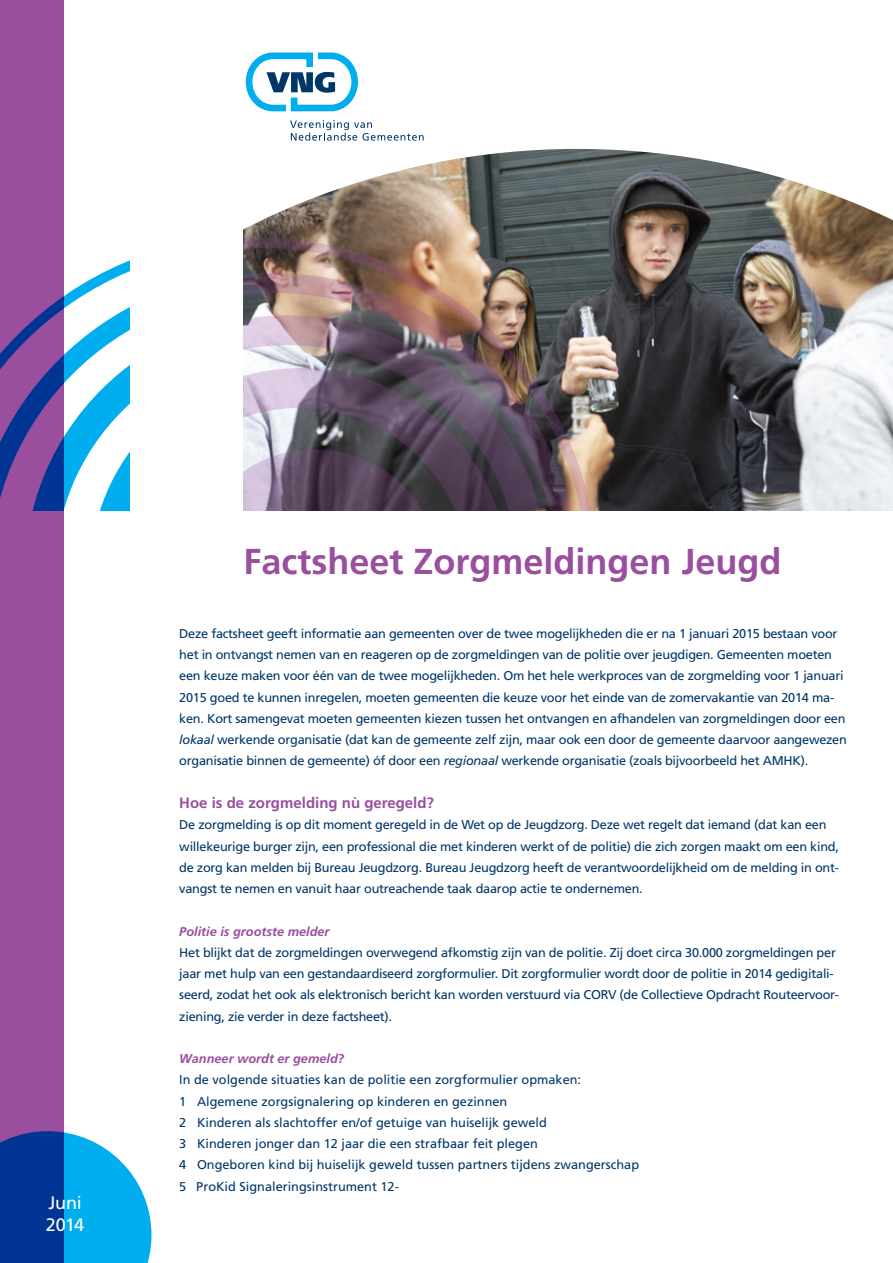
<style>
.page{position:relative;width:893px;height:1263px;background:#fff}
.page>*{position:absolute;margin:0;border:0;box-sizing:border-box;transform-origin:0 0}
._001_Hoofdstukkop{font:700 36px "Frutiger LT Std";color:#9a4e9e}
.versie_nummer{font:18px "Frutiger LT Std";letter-spacing:-.01em;color:#fff}
._003_Tussenkop_1___1{font:700 15px "Frutiger LT Std";color:#9a4e9e}
._004_Broodtekst___8{font:12.75px/21.3px "Frutiger LT Std";letter-spacing:-.02em;color:#003768}
.tab_4mm{font:12.75px "Frutiger LT Std";color:#003768}
._003_Tussenkop_2___8{font:italic 700 12.75px "Frutiger LT Std";color:#9a4e9e}
.s1{font-style:italic}
</style>
<div class="page">
<img style="left:597px;top:353px;width:296px;height:157px">
<img style="left:243px;top:353px;width:354px;height:157px">
<img style="left:243px;top:148px;width:650px;height:205px">
<svg style="left:245px;top:52px;width:179px;height:89px"></svg>
<div style="left:0;top:0;width:64px;height:1263px;background:#9a4e9e"></div>
<svg style="left:0;top:260px;width:130px;height:250px"></svg>
<svg style="left:0;top:1131px;width:151px;height:132px;background:#1f84ca"></svg>
<p class="versie_nummer" style="left:48px;top:1192px;width:35px">Juni</p>
<p class="versie_nummer" style="left:46px;top:1214px;width:40px">2014</p>
<p class="_001_Hoofdstukkop" style="left:243px;top:540px;width:540px">Factsheet Zorgmeldingen Jeugd</p>
<p class="_004_Broodtekst___8" style="left:179px;top:623px;width:669px">Deze factsheet geeft informatie aan gemeenten over de twee mogelijkheden die er na 1 januari 2015 bestaan voor het in ontvangst nemen van en reageren op de zorgmeldingen van de politie over jeugdigen. Gemeenten moeten een keuze maken voor één van de twee mogelijkheden. Om het hele werkproces van de zorgmelding voor 1 januari 2015 goed te kunnen inregelen, moeten gemeenten die keuze voor het einde van de zomervakantie van 2014 ma&shy;ken. Kort samengevat moeten gemeenten kiezen tussen het ontvangen en afhandelen van zorgmeldingen door een <span class="s1">lokaal</span> werkende organisatie (dat kan de gemeente zelf zijn, maar ook een door de gemeente daarvoor aangewezen organisatie binnen de gemeente) óf door een <span class="s1">regionaal</span> werkende organisatie (zoals bijvoorbeeld het AMHK).</p>
<p class="_003_Tussenkop_1___1" style="left:179px;top:794px;width:256px">Hoe is de zorgmelding nù geregeld?</p>
<p class="_004_Broodtekst___8" style="left:179px;top:814px;width:661px">De zorgmelding is op dit moment geregeld in de Wet op de Jeugdzorg. Deze wet regelt dat iemand (dat kan een willekeurige burger zijn, een professional die met kinderen werkt of de politie) die zich zorgen maakt om een kind, de zorg kan melden bij Bureau Jeugdzorg. Bureau Jeugdzorg heeft de verantwoordelijkheid om de melding in ont&shy;vangst te nemen en vanuit haar outreachende taak daarop actie te ondernemen.</p>
<p class="_003_Tussenkop_2___8" style="left:179px;top:924px;width:152px">Politie is grootste melder</p>
<p class="_004_Broodtekst___8" style="left:179px;top:942px;width:661px">Het blijkt dat de zorgmeldingen overwegend afkomstig zijn van de politie. Zij doet circa 30.000 zorgmeldingen per jaar met hulp van een gestandaardiseerd zorgformulier. Dit zorgformulier wordt door de politie in 2014 gedigitali&shy;seerd, zodat het ook als elektronisch bericht kan worden verstuurd via CORV (de Collectieve Opdracht Routeervoor&shy;ziening, zie verder in deze factsheet).</p>
<p class="_003_Tussenkop_2___8" style="left:179px;top:1051px;width:166px">Wanneer wordt er gemeld?</p>
<p class="tab_4mm" style="left:179px;top:1072px;width:403px">In de volgende situaties kan de politie een zorgformulier opmaken:</p>
<p class="tab_4mm" style="left:179px;top:1094px;width:330px">1 Algemene zorgsignalering op kinderen en gezinnen</p>
<p class="tab_4mm" style="left:179px;top:1115px;width:369px">2 Kinderen als slachtoffer en/of getuige van huiselijk geweld</p>
<p class="tab_4mm" style="left:179px;top:1136px;width:360px">3 Kinderen jonger dan 12 jaar die een strafbaar feit plegen</p>
<p class="tab_4mm" style="left:179px;top:1157px;width:461px">4 Ongeboren kind bij huiselijk geweld tussen partners tijdens zwangerschap</p>
<p class="tab_4mm" style="left:179px;top:1179px;width:221px">5 ProKid Signaleringsinstrument 12-</p>
</div>
